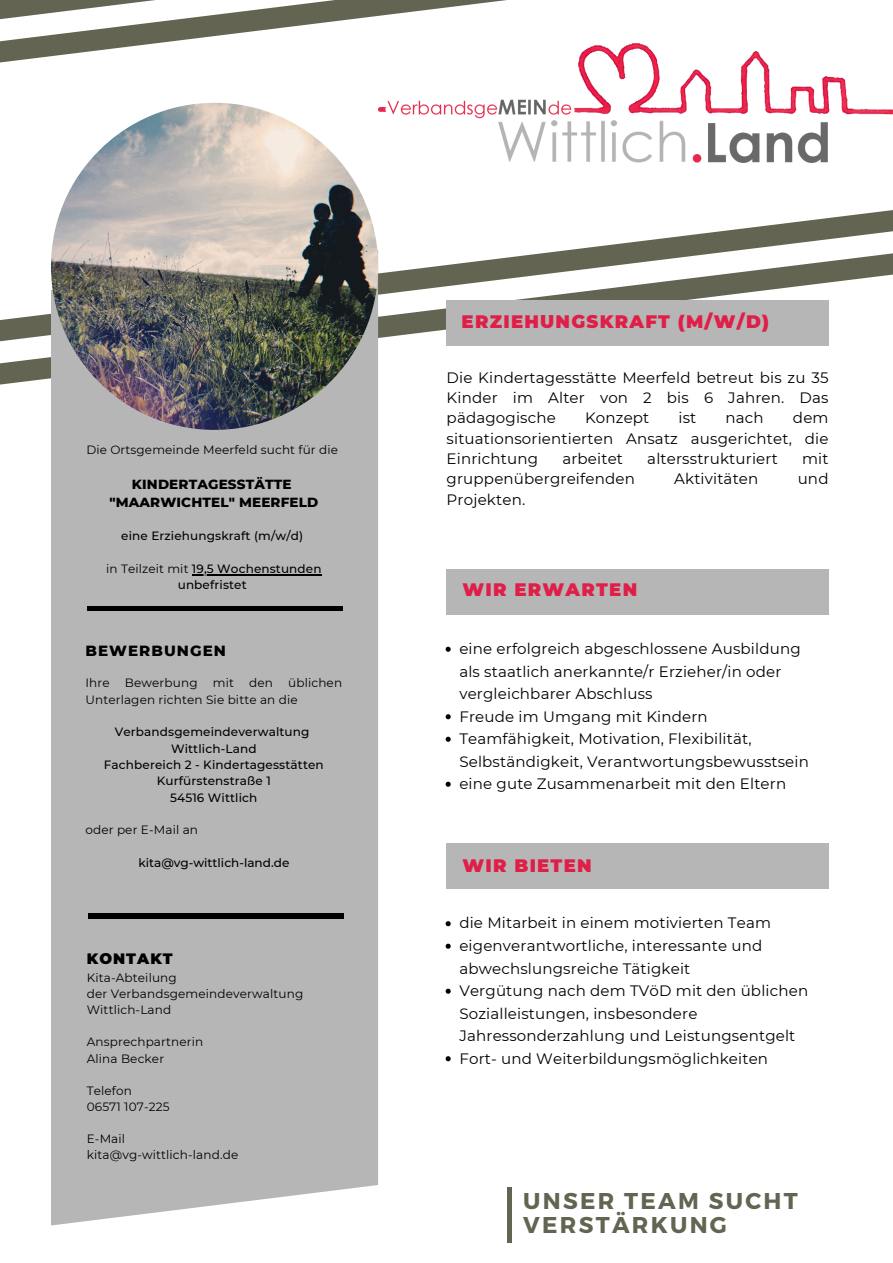
<style>
.page{position:relative;width:893px;height:1263px;background:#fff}
.page>*{position:absolute;margin:0;border:0;box-sizing:border-box;transform-origin:0 0}
.t1{font:700 22.88px/24.2px "Montserrat";letter-spacing:.1em;color:#636552}
.t2{font:900 18.08px "Montserrat";letter-spacing:.07em;color:#df1f48}
.t3{font:15.08px/22.5px "Montserrat";letter-spacing:.01em;color:#000}
.t4{font:800 15.08px "Montserrat";letter-spacing:.07em;color:#000}
.t5{font:900 15.08px "Montserrat";letter-spacing:.07em;color:#000}
.t6{font:800 13.5px/18.6px "Montserrat";letter-spacing:.01em;color:#000;text-align:center}
.t7{font:12px/16.4px "Montserrat";letter-spacing:.01em;color:#000}
.t8{font:500 12px/16.4px "Montserrat";letter-spacing:.01em;color:#000;text-align:center}
.s1{font-weight:400}
</style>
<div class="page">
<svg style="left:0;top:357px;width:51px;height:28px"></svg>
<svg style="left:0;top:301px;width:829px;height:45px"></svg>
<div style="left:51px;top:301px;width:327px;height:924px;background:#b7b6b6"></div>
<svg style="left:51px;top:102px;width:842px;height:199px"></svg>
<svg style="left:0;top:36px;width:215px;height:27px"></svg>
<svg style="left:0;top:0;width:507px;height:36px"></svg>
<div style="left:87px;top:606px;width:255px;height:5px;background:#000"></div>
<div style="left:88px;top:914px;width:256px;height:5px;background:#000"></div>
<div style="left:446px;top:301px;width:382px;height:45px;background:#b7b6b6"></div>
<div style="left:446px;top:569px;width:383px;height:45px;background:#b7b6b6"></div>
<div style="left:446px;top:843px;width:383px;height:45px;background:#b7b6b6"></div>
<img style="left:51px;top:103px;width:327px;height:327px;border-radius:50%">
<img style="left:378px;top:43px;width:515px;height:119px">
<hr style="left:507px;top:1187px;width:4px;height:55px;background:#636552">
<svg style="left:445px;top:647px;width:6px;height:5px"></svg>
<svg style="left:445px;top:714px;width:6px;height:5px"></svg>
<svg style="left:445px;top:737px;width:6px;height:5px"></svg>
<svg style="left:445px;top:782px;width:6px;height:5px"></svg>
<svg style="left:445px;top:921px;width:6px;height:5px"></svg>
<svg style="left:445px;top:944px;width:6px;height:5px"></svg>
<svg style="left:445px;top:989px;width:6px;height:5px"></svg>
<svg style="left:445px;top:1056px;width:6px;height:5px"></svg>
<hr style="left:192px;top:574px;width:130px;height:1px;background:#000">
<p class="t7" style="left:86px;top:442px;width:253px">Die Ortsgemeinde Meerfeld sucht für die</p>
<p class="t6" style="left:109px;top:475px;width:210px">KINDERTAGESSTÄTTE "MAARWICHTEL" MEERFELD</p>
<p class="t8" style="left:121px;top:528px;width:183px">eine Erziehungskraft (m/w/d)</p>
<p class="t8" style="left:106px;top:561px;width:217px"><span class="s1">in Teilzeit mit</span> 19,5 Wochenstunden unbefristet</p>
<h3 class="t4" style="left:85px;top:641px;width:142px">BEWERBUNGEN</h3>
<h6 class="t7" style="left:85px;top:675px;width:258px;text-indent:203px">üblichen<br>Unterlagen richten Sie bitte an die</h6>
<p class="t8" style="left:104px;top:724px;width:221px">Verbandsgemeindeverwaltung<br>Wittlich-Land<br>Fachbereich 2 - Kindertagesstätten<br>Kurfürstenstraße 1<br>54516 Wittlich</p>
<h6 class="t7" style="left:85px;top:822px;width:114px">oder per E-Mail an</h6>
<h3 class="t8" style="left:138px;top:854px;width:152px">kita@vg-wittlich-land.de</h3>
<h6 class="t7" style="left:85px;top:675px;width:26px">Ihre</h6>
<h6 class="t7" style="left:125px;top:675px;width:74px">Bewerbung</h6>
<h6 class="t7" style="left:213px;top:675px;width:23px">mit</h6>
<h6 class="t7" style="left:249px;top:675px;width:25px">den</h6>
<p class="t5" style="left:87px;top:949px;width:87px">KONTAKT</p>
<p class="t7" style="left:87px;top:970px;width:92px">Kita-Abteilung</p>
<p class="t7" style="left:87px;top:986px;width:218px;line-height:16px">der Verbandsgemeindeverwaltung<br>Wittlich-Land</p>
<p class="t7" style="left:87px;top:1034px;width:118px">Ansprechpartnerin</p>
<p class="t7" style="left:87px;top:1050px;width:79px">Alina Becker</p>
<p class="t7" style="left:87px;top:1082px;width:47px">Telefon</p>
<p class="t7" style="left:87px;top:1098px;width:84px">06571 107-225</p>
<p class="t7" style="left:87px;top:1130px;width:40px">E-Mail</p>
<p class="t7" style="left:87px;top:1146px;width:153px">kita@vg-wittlich-land.de</p>
<h2 class="t2" style="left:461px;top:310px;width:309px">ERZIEHUNGSKRAFT (M/W/D)</h2>
<h4 class="t3" style="left:446px;top:367px;width:383px;line-height:20.3px;text-align:justify">Die Kindertagesstätte Meerfeld betreut bis zu 35<br>Kinder im Alter von 2 bis 6 Jahren. Das pädagogische</h4>
<h4 class="t3" style="left:446px;top:408px;width:383px;line-height:20.3px;text-align:justify;text-indent:346px">dem situationsorientierten Ansatz ausgerichtet, die Einrichtung</h4>
<h4 class="t3" style="left:585px;top:407px;width:66px">Konzept</h4>
<h4 class="t3" style="left:678px;top:407px;width:19px">ist</h4>
<h4 class="t3" style="left:725px;top:407px;width:40px">nach</h4>
<h4 class="t3" style="left:562px;top:447px;width:62px">arbeitet</h4>
<h4 class="t3" style="left:647px;top:447px;width:132px">altersstrukturiert</h4>
<h4 class="t3" style="left:802px;top:447px;width:28px">mit</h4>
<h4 class="t3" style="left:446px;top:468px;width:190px">gruppenübergreifenden</h4>
<h4 class="t3" style="left:674px;top:468px;width:86px">Aktivitäten</h4>
<h4 class="t3" style="left:797px;top:468px;width:32px">und</h4>
<h4 class="t3" style="left:446px;top:488px;width:80px">Projekten.</h4>
<h2 class="t2" style="left:462px;top:579px;width:176px">WIR ERWARTEN</h2>
<p class="t3" style="left:459px;top:637px;width:343px">eine erfolgreich abgeschlossene Ausbildung als staatlich anerkannte/r Erzieher/in oder vergleichbarer Abschluss</p>
<p class="t3" style="left:459px;top:705px;width:250px">Freude im Umgang mit Kindern</p>
<p class="t3" style="left:459px;top:727px;width:351px">Teamfähigkeit, Motivation, Flexibilität,<br>Selbständigkeit, Verantwortungsbewusstsein</p>
<p class="t3" style="left:459px;top:772px;width:328px">eine gute Zusammenarbeit mit den Eltern</p>
<p class="t2" style="left:462px;top:854px;width:131px">WIR BIETEN</p>
<p class="t3" style="left:459px;top:912px;width:313px">die Mitarbeit in einem motivierten Team</p>
<p class="t3" style="left:459px;top:934px;width:304px">eigenverantwortliche, interessante und abwechslungsreiche Tätigkeit</p>
<p class="t3" style="left:459px;top:979px;width:350px">Vergütung nach dem TVöD mit den üblichen<br>Sozialleistungen, insbesondere<br>Jahressonderzahlung und Leistungsentgelt</p>
<p class="t3" style="left:459px;top:1047px;width:310px">Fort- und Weiterbildungsmöglichkeiten</p>
<h2 class="t1" style="left:523px;top:1188px;width:276px">UNSER TEAM SUCHT<br>VERSTÄRKUNG</h2>
</div>
